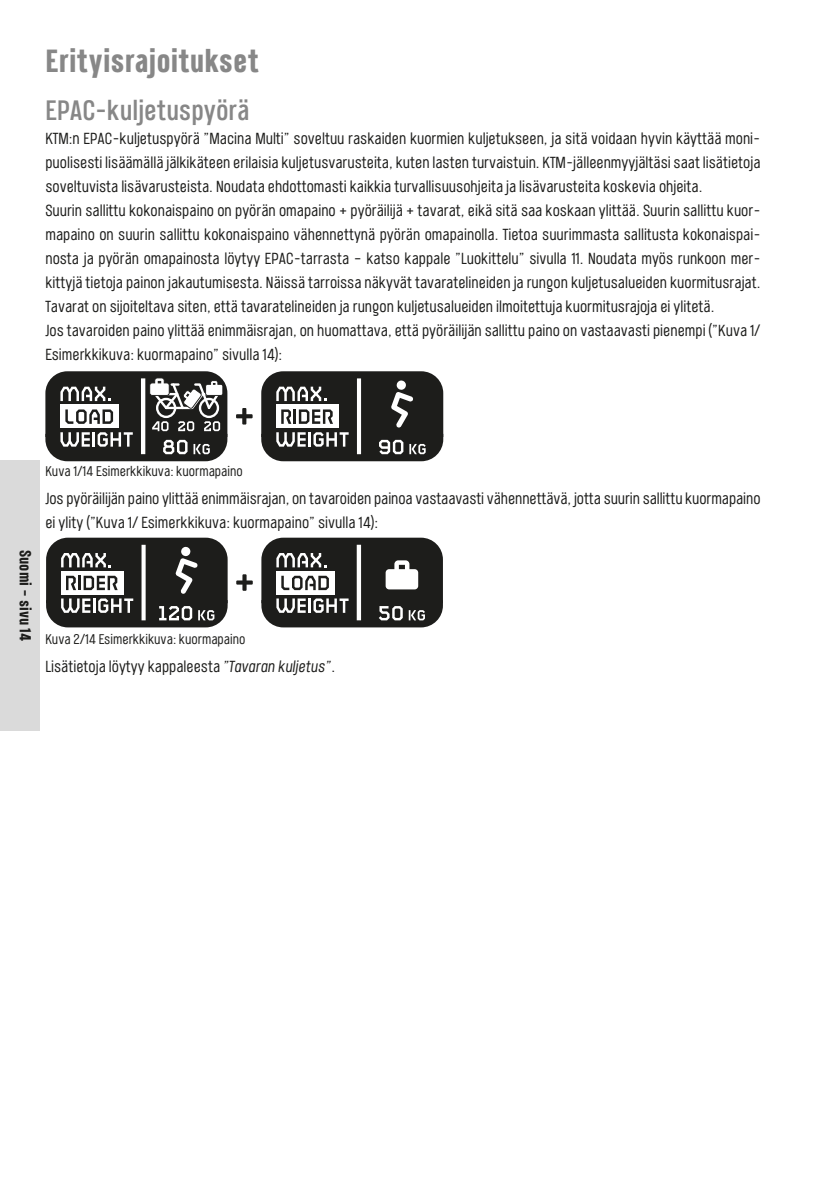
<style>
.page{position:relative;width:823px;height:1191px;background:#fff}
.page>*{position:absolute;margin:0;border:0;box-sizing:border-box;transform-origin:0 0}
.t1{font:700 32px "Port Condensed";letter-spacing:.005em;color:#878787}
.t2{font:500 28px "Port Condensed";color:#878787}
.t3{font:16px/24px "Port Condensed";color:#1d1d1b}
.t4{font:700 16px "Port Condensed";color:#1d1d1b}
.t5{font:14px "Port Condensed";color:#1d1d1b}
.s1{font-style:italic}
</style>
<div class="page">
<div style="left:0;top:460px;width:40px;height:271px;background:#dadada"></div>
<svg style="left:236px;top:408px;width:16px;height:16px"></svg>
<svg style="left:261px;top:371px;width:182px;height:90px"></svg>
<svg style="left:45px;top:371px;width:183px;height:90px"></svg>
<svg style="left:236px;top:574px;width:16px;height:17px"></svg>
<svg style="left:261px;top:537px;width:181px;height:90px"></svg>
<svg style="left:46px;top:537px;width:182px;height:90px"></svg>
<h1 class="t1" style="left:45px;top:40px;width:215px">Erityisrajoitukset</h1>
<h2 class="t2" style="left:45px;top:92px;width:205px">EPAC-kuljetuspyörä</h2>
<p class="t3" style="left:45px;top:126px;width:716px">KTM:n EPAC-kuljetuspyörä ”Macina Multi” soveltuu raskaiden kuormien kuljetukseen, ja sitä voidaan hyvin käyttää moni&shy;puolisesti lisäämällä jälkikäteen erilaisia kuljetusvarusteita, kuten lasten turvaistuin. KTM-jälleenmyyjältäsi saat lisätietoja soveltuvista lisävarusteista. Noudata ehdottomasti kaikkia turvallisuusohjeita ja lisävarusteita koskevia ohjeita.<br>Suurin sallittu kokonaispaino on pyörän omapaino + pyöräilijä + tavarat, eikä sitä saa koskaan ylittää. Suurin sallittu kuor&shy;mapaino on suurin sallittu kokonaispaino vähennettynä pyörän omapainolla. Tietoa suurimmasta sallitusta kokonaispai&shy;nosta ja pyörän omapainosta löytyy EPAC-tarrasta – katso kappale ”Luokittelu” sivulla 11. Noudata myös runkoon mer&shy;kittyjä tietoja painon jakautumisesta. Näissä tarroissa näkyvät tavaratelineiden ja rungon kuljetusalueiden kuormitusrajat.<br>Tavarat on sijoiteltava siten, että tavaratelineiden ja rungon kuljetusalueiden ilmoitettuja kuormitusrajoja ei ylitetä.<br>Jos tavaroiden paino ylittää enimmäisrajan, on huomattava, että pyöräilijän sallittu paino on vastaavasti pienempi (”Kuva 1/ Esimerkkikuva: kuormapaino” sivulla 14):</p>
<p class="t4" style="left:36px;top:550px;width:92px;rotate:90deg">Suomi – sivu 14</p>
<p class="t5" style="left:45px;top:462px;width:199px">Kuva 1/14 Esimerkkikuva: kuormapaino</p>
<p class="t3" style="left:45px;top:486px;width:716px">Jos pyöräilijän paino ylittää enimmäisrajan, on tavaroiden painoa vastaavasti vähennettävä, jotta suurin sallittu kuormapaino ei ylity (”Kuva 1/ Esimerkkikuva: kuormapaino” sivulla 14):</p>
<p class="t5" style="left:45px;top:630px;width:201px">Kuva 2/14 Esimerkkikuva: kuormapaino</p>
<p class="t3" style="left:45px;top:654px;width:291px">Lisätietoja löytyy kappaleesta <span class="s1">”Tavaran kuljetus”</span>.</p>
</div>
